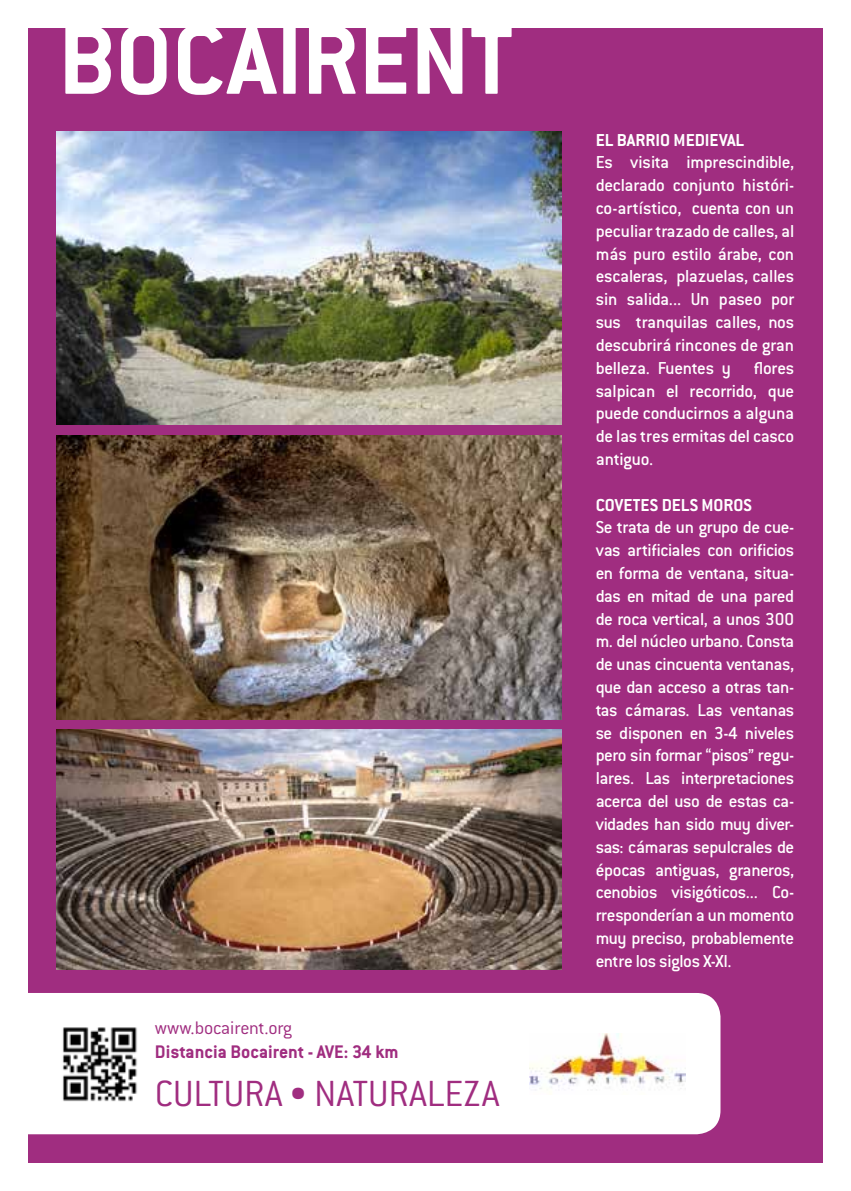
<style>
.page{position:relative;width:851px;height:1191px;background:#fff}
.page>*{position:absolute;margin:0;border:0;box-sizing:border-box;transform-origin:0 0}
.t1{font:700 108px "Conduit ITC";color:#fff}
.t2{font:300 40px "Conduit ITC";color:#a02d80}
.t3{font:700 20px "Conduit ITC";color:#a02d80}
.t4{font:300 20px "Conduit ITC";letter-spacing:-.005em;color:#a02d80}
.t5{font:500 19px/22.8px "Conduit ITC";letter-spacing:-.02em;color:#fff;text-align:justify}
.t6{font:700 19px "Conduit ITC";color:#fff}
</style>
<div class="page">
<div style="left:28px;top:28px;width:794px;height:1134px;background:#a02d80"></div>
<img style="left:57px;top:131px;width:504px;height:293px">
<img style="left:57px;top:729px;width:504px;height:240px">
<img style="left:57px;top:435px;width:504px;height:284px">
<div style="left:28px;top:993px;width:692px;height:141px;background:#fff"></div>
<img style="left:529px;top:1033px;width:156px;height:61px">
<img style="left:55px;top:1018px;width:90px;height:90px">
<h1 class="t1" style="left:58px;top:-3px;width:456px">BOCAIRENT</h1>
<p class="t4" style="left:155px;top:1017px;width:138px">www.bocairent.org</p>
<p class="t3" style="left:155px;top:1040px;width:245px">Distancia Bocairent - AVE: 34 km</p>
<h2 class="t2" style="left:155px;top:1071px;width:346px">CULTURA • NATURALEZA</h2>
<p class="t6" style="left:595px;top:129px;width:150px">EL BARRIO MEDIEVAL</p>
<p class="t5" style="left:595px;top:151px;width:200px">Es visita imprescindible, declarado conjunto históri&shy;co-artístico, cuenta con un peculiar trazado de calles, al más puro estilo árabe, con escaleras, plazuelas, calles sin salida... Un paseo por sus tranquilas calles, nos descubrirá rincones de gran belleza. Fuentes y flores salpican el recorrido, que puede conducirnos a alguna de las tres ermitas del casco antiguo.</p>
<p class="t6" style="left:595px;top:493px;width:157px">COVETES DELS MOROS</p>
<p class="t5" style="left:595px;top:516px;width:200px">Se trata de un grupo de cue&shy;vas artificiales con orificios en forma de ventana, situa&shy;das en mitad de una pared de roca vertical, a unos 300 m. del núcleo urbano. Consta de unas cincuenta ventanas, que dan acceso a otras tan&shy;tas cámaras. Las ventanas se disponen en 3-4 niveles pero sin formar “pisos” regu&shy;lares. Las interpretaciones acerca del uso de estas ca&shy;vidades han sido muy diver&shy;sas: cámaras sepulcrales de épocas antiguas, graneros, cenobios visigóticos... Co&shy;rresponderían a un momento muy preciso, probablemente entre los siglos X-XI.</p>
</div>
